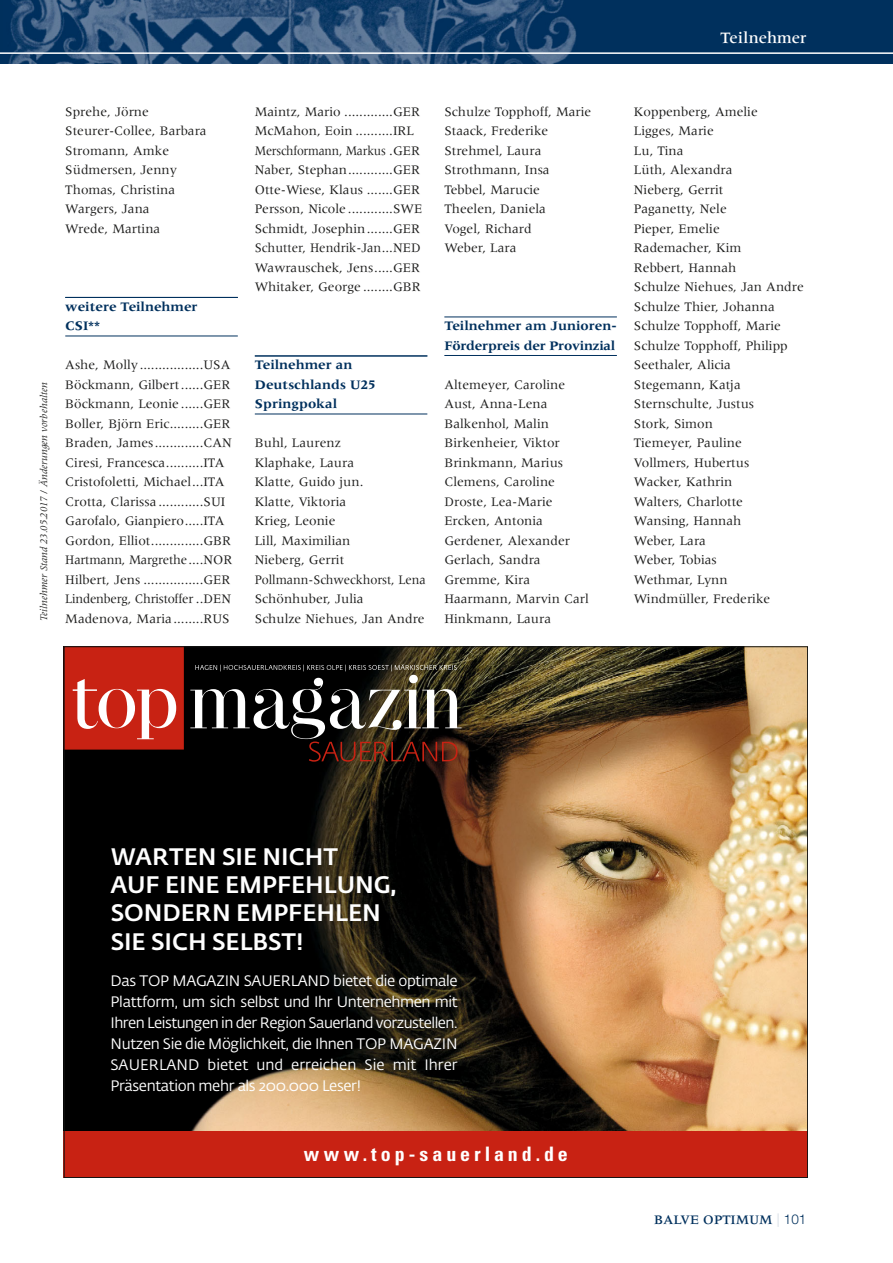
<style>
.page{position:relative;width:893px;height:1263px;background:#fff}
.page>*{position:absolute;margin:0;border:0;box-sizing:border-box;transform-origin:0 0}
.t1{font:500 23.55px/28.3px "Fedra Sans Alt Std";color:#fff}
.t2{font:700 condensed 19.95px "Univers";letter-spacing:.195em;color:#fff}
.t3{font:500 16.5px "Meridien";color:#fff}
.t4{font:15px/21px "Fedra Sans Alt Std";letter-spacing:-.025em;color:#fff;text-align:justify}
.t5{font:13.5px/19.5px "Meridien";color:#1d1d1c}
.t6{font:700 13.5px/19.5px "Meridien";color:#00305d}
.t7{font:500 13.5px "Meridien";color:#00305d}
.t8{font:italic 10.5px "Meridien";color:#1d1d1c}
.s1{font-family:"Helvetica Neue";font-weight:700;color:#e4e8ed}
.s2{font-family:"Helvetica Neue";font-weight:300}
</style>
<div class="page">
<div style="left:0;top:0;width:893px;height:64px;background:#00305d"></div>
<img style="left:8px;top:0;width:569px;height:64px">
<hr style="left:0;top:52px;width:893px;height:2px;background:#fff">
<hr style="left:65px;top:297px;width:173px;height:1px;background:#00305d">
<hr style="left:65px;top:336px;width:173px;height:1px;background:#00305d">
<hr style="left:255px;top:356px;width:172px;height:1px;background:#00305d">
<hr style="left:255px;top:414px;width:172px;height:1px;background:#00305d">
<hr style="left:444px;top:317px;width:173px;height:1px;background:#00305d">
<hr style="left:444px;top:355px;width:173px;height:1px;background:#00305d">
<img style="left:66px;top:648px;width:740px;height:483px">
<div style="left:64px;top:1131px;width:744px;height:47px;background:#c82213"></div>
<div style="left:409px;top:675px;width:9px;height:8px;background:#fff;border-radius:50%"></div>
<div style="left:64px;top:646px;width:120px;height:104px;background:#c82213"></div>
<svg style="left:73px;top:679px;width:103px;height:60px"></svg>
<svg style="left:195px;top:664px;width:262px;height:7px;background:#3c3a35"></svg>
<svg style="left:190px;top:678px;width:272px;height:84px;background:#3e3732"></svg>
<p class="t3" style="left:721px;top:31px;width:87px">Teilnehmer</p>
<p class="t5" style="left:65px;top:103px;width:143px">Sprehe, Jörne<br>Steurer-Collee, Barbara<br>Stromann, Amke<br>Südmersen, Jenny<br>Thomas, Christina<br>Wargers, Jana<br>Wrede, Martina</p>
<p class="t8" style="left:40px;top:621px;width:241px;rotate:-90deg">Teilnehmer Stand 23.05.2017 / Änderungen vorbehalten</p>
<p class="t6" style="left:65px;top:297px;width:134px">weitere Teilnehmer<br>CSI**</p>
<p class="t5" style="left:65px;top:356px;width:169px">Ashe, Molly.................USA<br>Böckmann, Gilbert......GER<br>Böckmann, Leonie ......GER<br>Boller, Björn Eric.........GER<br>Braden, James.............CAN<br>Ciresi, Francesca..........ITA<br>Cristofoletti, Michael...ITA<br>Crotta, Clarissa ............SUI<br>Garofalo, Gianpiero.....ITA<br>Gordon, Elliot..............GBR<br>Hartmann, Margrethe....NOR<br>Hilbert, Jens ................GER<br>Lindenberg, Christoffer ..DEN<br>Madenova, Maria........RUS</p>
<p class="t5" style="left:255px;top:103px;width:169px">Maintz, Mario .............GER<br>McMahon, Eoin ..........IRL<br>Merschformann, Markus .GER<br>Naber, Stephan............GER<br>Otte-Wiese, Klaus .......GER<br>Persson, Nicole ............SWE<br>Schmidt, Josephin.......GER<br>Schutter, Hendrik-Jan...NED<br>Wawrauschek, Jens.....GER<br>Whitaker, George ........GBR</p>
<p class="t6" style="left:255px;top:356px;width:122px">Teilnehmer an<br>Deutschlands U25<br>Springpokal</p>
<p class="t5" style="left:255px;top:434px;width:172px">Buhl, Laurenz<br>Klaphake, Laura<br>Klatte, Guido jun.<br>Klatte, Viktoria<br>Krieg, Leonie<br>Lill, Maximilian<br>Nieberg, Gerrit<br>Pollmann-Schweckhorst, Lena<br>Schönhuber, Julia<br>Schulze Niehues, Jan Andre</p>
<p class="t5" style="left:444px;top:103px;width:149px">Schulze Topphoff, Marie<br>Staack, Frederike<br>Strehmel, Laura<br>Strothmann, Insa<br>Tebbel, Marucie<br>Theelen, Daniela<br>Vogel, Richard<br>Weber, Lara</p>
<p class="t6" style="left:444px;top:317px;width:174px">Teilnehmer am Junioren-<br>Förderpreis der Provinzial</p>
<p class="t5" style="left:444px;top:376px;width:146px">Altemeyer, Caroline<br>Aust, Anna-Lena<br>Balkenhol, Malin<br>Birkenheier, Viktor<br>Brinkmann, Marius<br>Clemens, Caroline<br>Droste, Lea-Marie<br>Ercken, Antonia<br>Gerdener, Alexander<br>Gerlach, Sandra<br>Gremme, Kira<br>Haarmann, Marvin Carl<br>Hinkmann, Laura</p>
<p class="t5" style="left:634px;top:103px;width:171px">Koppenberg, Amelie<br>Ligges, Marie<br>Lu, Tina<br>Lüth, Alexandra<br>Nieberg, Gerrit<br>Paganetty, Nele<br>Pieper, Emelie<br>Rademacher, Kim<br>Rebbert, Hannah<br>Schulze Niehues, Jan Andre<br>Schulze Thier, Johanna<br>Schulze Topphoff, Marie<br>Schulze Topphoff, Philipp<br>Seethaler, Alicia<br>Stegemann, Katja<br>Sternschulte, Justus<br>Stork, Simon<br>Tiemeyer, Pauline<br>Vollmers, Hubertus<br>Wacker, Kathrin<br>Walters, Charlotte<br>Wansing, Hannah<br>Weber, Lara<br>Weber, Tobias<br>Wethmar, Lynn<br>Windmüller, Frederike</p>
<h1 class="t1" style="left:111px;top:842px;width:287px">WARTEN SIE NICHT<br>AUF EINE EMPFEHLUNG,<br>SONDERN EMPFEHLEN<br>SIE SICH SELBST!</h1>
<p class="t4" style="left:111px;top:972px;width:349px">Das TOP MAGAZIN SAUERLAND bietet die optimale Plattform, um sich selbst und Ihr Unternehmen mit Ihren Leistungen in der Region Sauerland vorzustellen.<br>Nutzen Sie die Möglichkeit, die Ihnen TOP MAGAZIN SAUERLAND bietet und erreichen Sie mit Ihrer Präsentation mehr als 200.000 Leser!</p>
<h2 class="t2" style="left:304px;top:1143px;width:266px">www.top-sauerland.de</h2>
<p class="t7" style="left:654px;top:1215px;width:154px">BALVE OPTIMUM <span class="s1">|</span> <span class="s2">101</span></p>
</div>
